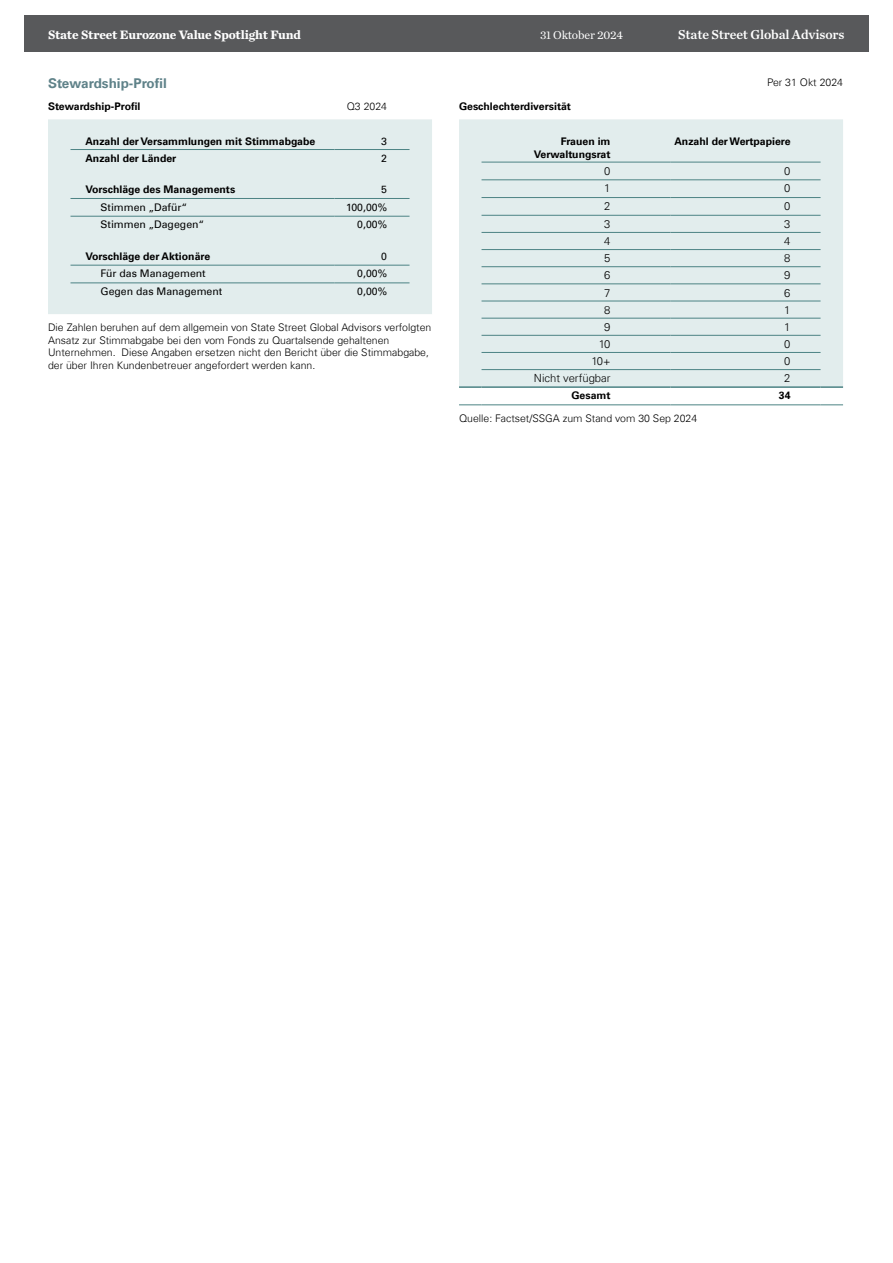
<style>
.page{position:relative;width:893px;height:1263px;background:#fff}
.page>*{position:absolute;margin:0;border:0;box-sizing:border-box;transform-origin:0 0}
.Factsheet_SSGA_Title_Back{font:13.5px "Chronicle Text G1 Semi";letter-spacing:-.01em;color:#fff}
.ESG_Caption{font:700 13.5px "Univers Com 65";color:#5f8289}
.Factsheet_Title_Back{font:700 12.75px "Chronicle Text G1";letter-spacing:-.01em;color:#fff}
.t1{font:12px "Chronicle Text G1";letter-spacing:-.01em;color:#fff}
.ESG_TD_Right{font:300 11.25px "Univers Com 45";color:#000}
.ESG_Text_7pt{font:300 10.5px/12.6px "Univers Com 45";color:#000}
.ESG_TH_Left{font:700 10.5px "Univers Com 65";color:#000}
.ESG_TD_Left{font:10.5px "Univers Com 55 Roman";color:#000}
.ESG_TH_Right{font:700 10.5px/12.6px "Univers Com 65";color:#000;text-align:right}
.ESG_Sub_Caption{font:700 10.5px "Univers Com 65";color:#000}
.ESG_TD_Right-2{font:10.5px "Univers Com 55 Roman";color:#000}
.ESG_Caption_Date{font:300 10.5px "Univers Com 45";color:#000}
</style>
<div class="page">
<div style="left:24px;top:15px;width:844px;height:36px;background:#58595b"></div>
<div style="left:48px;top:119px;width:384px;height:195px;background:#e2eded"></div>
<hr style="left:70px;top:149px;width:264px;height:1px;background:#4c8384">
<hr style="left:334px;top:149px;width:76px;height:1px;background:#4c8384">
<hr style="left:70px;top:198px;width:264px;height:1px;background:#4c8384">
<hr style="left:334px;top:198px;width:76px;height:1px;background:#4c8384">
<hr style="left:70px;top:216px;width:264px;height:1px;background:#4c8384">
<hr style="left:334px;top:216px;width:76px;height:1px;background:#4c8384">
<hr style="left:70px;top:265px;width:264px;height:1px;background:#4c8384">
<hr style="left:70px;top:282px;width:264px;height:1px;background:#4c8384">
<hr style="left:334px;top:265px;width:76px;height:1px;background:#4c8384">
<hr style="left:334px;top:282px;width:76px;height:1px;background:#4c8384">
<div style="left:459px;top:119px;width:384px;height:267px;background:#e2eded"></div>
<hr style="left:482px;top:162px;width:188px;height:1px;background:#4c8384">
<hr style="left:670px;top:162px;width:150px;height:1px;background:#4c8384">
<hr style="left:482px;top:179px;width:188px;height:1px;background:#4c8384">
<hr style="left:482px;top:197px;width:188px;height:1px;background:#4c8384">
<hr style="left:670px;top:179px;width:150px;height:1px;background:#4c8384">
<hr style="left:670px;top:197px;width:150px;height:1px;background:#4c8384">
<hr style="left:482px;top:215px;width:188px;height:1px;background:#4c8384">
<hr style="left:670px;top:215px;width:150px;height:1px;background:#4c8384">
<hr style="left:482px;top:232px;width:188px;height:1px;background:#4c8384">
<hr style="left:670px;top:232px;width:150px;height:1px;background:#4c8384">
<hr style="left:482px;top:249px;width:188px;height:1px;background:#4c8384">
<hr style="left:670px;top:249px;width:150px;height:1px;background:#4c8384">
<hr style="left:482px;top:266px;width:188px;height:1px;background:#4c8384">
<hr style="left:670px;top:266px;width:150px;height:1px;background:#4c8384">
<hr style="left:482px;top:283px;width:188px;height:1px;background:#4c8384">
<hr style="left:670px;top:283px;width:150px;height:1px;background:#4c8384">
<hr style="left:482px;top:301px;width:188px;height:1px;background:#4c8384">
<hr style="left:670px;top:301px;width:150px;height:1px;background:#4c8384">
<hr style="left:482px;top:318px;width:188px;height:1px;background:#4c8384">
<hr style="left:670px;top:318px;width:150px;height:1px;background:#4c8384">
<hr style="left:482px;top:335px;width:188px;height:1px;background:#4c8384">
<hr style="left:670px;top:335px;width:150px;height:1px;background:#4c8384">
<hr style="left:482px;top:352px;width:188px;height:1px;background:#4c8384">
<hr style="left:670px;top:352px;width:150px;height:1px;background:#4c8384">
<hr style="left:482px;top:369px;width:188px;height:1px;background:#4c8384">
<hr style="left:670px;top:369px;width:150px;height:1px;background:#4c8384">
<hr style="left:459px;top:386px;width:23px;height:2px;background:#4c8384">
<hr style="left:482px;top:386px;width:188px;height:2px;background:#4c8384">
<hr style="left:670px;top:386px;width:150px;height:2px;background:#4c8384">
<hr style="left:820px;top:386px;width:23px;height:2px;background:#4c8384">
<svg style="left:459px;top:404px;width:23px;height:1px"></svg>
<hr style="left:482px;top:404px;width:188px;height:1px;background:#4c8384">
<hr style="left:670px;top:404px;width:150px;height:1px;background:#4c8384">
<svg style="left:820px;top:404px;width:23px;height:1px"></svg>
<p class="Factsheet_Title_Back" style="left:48px;top:24px;width:254px">State Street Eurozone Value Spotlight Fund</p>
<p class="t1" style="left:540px;top:26px;width:85px">31 Oktober 2024</p>
<p class="Factsheet_SSGA_Title_Back" style="left:678px;top:24px;width:168px">State Street Global Advisors</p>
<p class="ESG_Caption" style="left:48px;top:75px;width:120px">Stewardship-Profil</p>
<p class="ESG_Caption_Date" style="left:767px;top:76px;width:77px">Per 31 Okt 2024</p>
<p class="ESG_Sub_Caption" style="left:48px;top:100px;width:94px">Stewardship-Profil</p>
<p class="ESG_Caption_Date" style="left:347px;top:100px;width:42px">Q3 2024</p>
<p class="ESG_TH_Left" style="left:86px;top:135px;width:231px">Anzahl der Versammlungen mit Stimmabgabe</p>
<p class="ESG_TD_Right-2" style="left:381px;top:135px;width:7px">3</p>
<p class="ESG_TH_Left" style="left:86px;top:152px;width:92px">Anzahl der Länder</p>
<p class="ESG_TD_Right-2" style="left:381px;top:152px;width:7px">2</p>
<p class="ESG_TH_Left" style="left:86px;top:183px;width:151px">Vorschläge des Managements</p>
<p class="ESG_TD_Right-2" style="left:381px;top:183px;width:7px">5</p>
<p class="ESG_TD_Left" style="left:100px;top:201px;width:88px">Stimmen „Dafür“</p>
<p class="ESG_TD_Right-2" style="left:346px;top:201px;width:42px">100,00%</p>
<p class="ESG_TD_Left" style="left:100px;top:218px;width:105px">Stimmen „Dagegen“</p>
<p class="ESG_TD_Right-2" style="left:357px;top:218px;width:31px">0,00%</p>
<p class="ESG_TH_Left" style="left:86px;top:250px;width:126px">Vorschläge der Aktionäre</p>
<p class="ESG_TD_Right-2" style="left:381px;top:249px;width:7px">0</p>
<p class="ESG_TD_Left" style="left:100px;top:267px;width:107px">Für das Management</p>
<p class="ESG_TD_Right-2" style="left:357px;top:267px;width:31px">0,00%</p>
<p class="ESG_TD_Left" style="left:100px;top:285px;width:123px">Gegen das Management</p>
<p class="ESG_TD_Right-2" style="left:357px;top:285px;width:31px">0,00%</p>
<p class="ESG_Text_7pt" style="left:48px;top:321px;width:385px">Die Zahlen beruhen auf dem allgemein von State Street Global Advisors verfolgten Ansatz zur Stimmabgabe bei den vom Fonds zu Quartalsende gehaltenen Unternehmen. Diese Angaben ersetzen nicht den Bericht über die Stimmabgabe, der über Ihren Kundenbetreuer angefordert werden kann.</p>
<p class="ESG_Sub_Caption" style="left:459px;top:100px;width:113px">Geschlechterdiversität</p>
<p class="ESG_TH_Right" style="left:534px;top:135px;width:78px">Frauen im<br>Verwaltungsrat</p>
<p class="ESG_TH_Right" style="left:674px;top:135px;width:118px">Anzahl der Wertpapiere</p>
<p class="ESG_TD_Right" style="left:604px;top:164px;width:8px">0</p>
<p class="ESG_TD_Right" style="left:784px;top:164px;width:8px">0</p>
<p class="ESG_TD_Right" style="left:604px;top:182px;width:8px">1</p>
<p class="ESG_TD_Right" style="left:784px;top:182px;width:8px">0</p>
<p class="ESG_TD_Right" style="left:604px;top:199px;width:8px">2</p>
<p class="ESG_TD_Right" style="left:784px;top:199px;width:8px">0</p>
<p class="ESG_TD_Right" style="left:604px;top:217px;width:8px">3</p>
<p class="ESG_TD_Right" style="left:784px;top:217px;width:8px">3</p>
<p class="ESG_TD_Right" style="left:604px;top:234px;width:8px">4</p>
<p class="ESG_TD_Right" style="left:784px;top:234px;width:8px">4</p>
<p class="ESG_TD_Right" style="left:604px;top:251px;width:8px">5</p>
<p class="ESG_TD_Right" style="left:784px;top:251px;width:8px">8</p>
<p class="ESG_TD_Right" style="left:604px;top:269px;width:8px">6</p>
<p class="ESG_TD_Right" style="left:784px;top:269px;width:8px">9</p>
<p class="ESG_TD_Right" style="left:604px;top:286px;width:8px">7</p>
<p class="ESG_TD_Right" style="left:784px;top:286px;width:8px">6</p>
<p class="ESG_TD_Right" style="left:604px;top:303px;width:8px">8</p>
<p class="ESG_TD_Right" style="left:784px;top:303px;width:8px">1</p>
<p class="ESG_TD_Right" style="left:604px;top:320px;width:8px">9</p>
<p class="ESG_TD_Right" style="left:784px;top:320px;width:8px">1</p>
<p class="ESG_TD_Right" style="left:599px;top:337px;width:13px">10</p>
<p class="ESG_TD_Right" style="left:784px;top:337px;width:8px">0</p>
<p class="ESG_TD_Right" style="left:591px;top:354px;width:21px">10+</p>
<p class="ESG_TD_Right" style="left:784px;top:354px;width:8px">0</p>
<p class="ESG_TD_Right" style="left:534px;top:371px;width:78px">Nicht verfügbar</p>
<p class="ESG_TD_Right" style="left:784px;top:371px;width:8px">2</p>
<p class="ESG_TH_Right" style="left:571px;top:389px;width:41px">Gesamt</p>
<p class="ESG_TH_Right" style="left:779px;top:389px;width:13px">34</p>
<p class="ESG_Text_7pt" style="left:459px;top:412px;width:240px">Quelle: Factset/SSGA zum Stand vom 30 Sep 2024</p>
</div>
